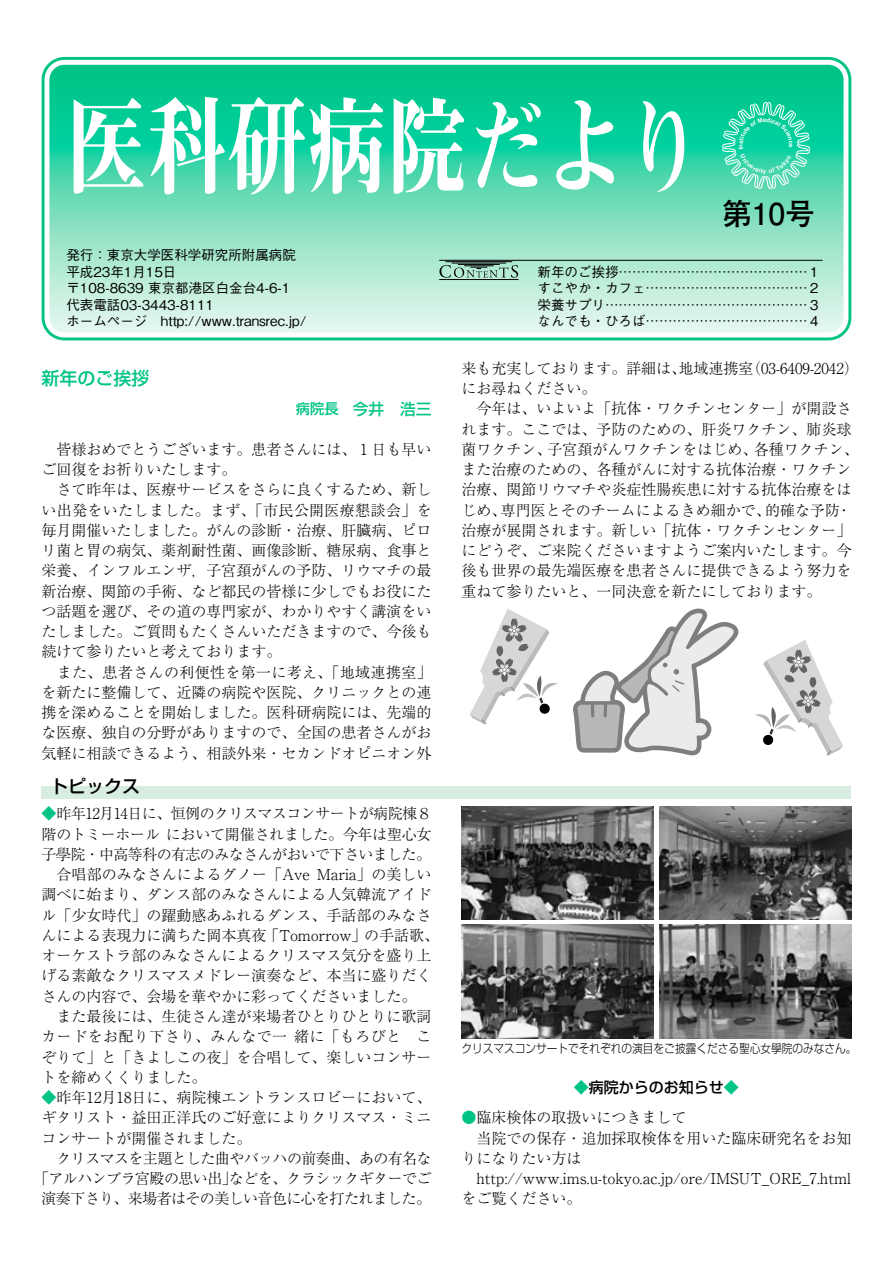
<style>
.page{position:relative;width:893px;height:1263px;background:#fff}
.page>*{position:absolute;margin:0;border:0;box-sizing:border-box;transform-origin:0 0}
.t1{font:106.5px "Midashi Min Pro MA31";color:#fff;scale:.75 1}
.t2{font:700 30px "Futo Go B101 Pro";color:#000}
.t3{font:500 18px "Shin Go Pro";color:#00c386}
.t4{font:500 18px "Shin Go Pro";color:#000}
.t5{font:500 15.75px "Shin Go Pro";color:#00c386}
.t6{font:300 15px/20.2px "Ryumin Pro";color:#000}
.t7{font:300 15px "Ryumin Pro";letter-spacing:-.04em;color:#000}
.t8{font:300 15px "Ryumin Pro";letter-spacing:-.035em;color:#000}
.t9{font:500 15px "Shin Go Pro";color:#000}
.t10{font:500 13.5px/16.5px "Gothic BBB Pro";color:#000}
.t11{font:300 12px "Shin Go Pro";color:#000;scale:.89 1}
.s1{font-size:14.25px}
.s2{font-family:"Shin Go Pro";font-weight:500;color:#04c386}
.s3{color:#00c386}
</style>
<div class="page">
<svg style="left:41px;top:56px;width:811px;height:285px"></svg>
<svg style="left:49px;top:65px;width:794px;height:268px;background:#65dcb7"></svg>
<div style="left:42px;top:57px;width:809px;height:283px;border:3px solid #04c386;border-radius:21px"></div>
<hr style="left:440px;top:260px;width:382px;height:1px;background:#000">
<hr style="left:446px;top:261px;width:66px;height:1px;background:#000">
<hr style="left:452px;top:263px;width:54px;height:1px;background:#000">
<hr style="left:458px;top:264px;width:41px;height:1px;background:#000">
<svg style="left:439px;top:265px;width:79px;height:13px"></svg>
<hr style="left:440px;top:279px;width:78px;height:1px;background:#000">
<svg style="left:573px;top:608px;width:166px;height:147px"></svg>
<svg style="left:470px;top:609px;width:88px;height:115px"></svg>
<svg style="left:755px;top:640px;width:88px;height:116px"></svg>
<div style="left:42px;top:786px;width:809px;height:13px;background:#d8ede1"></div>
<img style="left:461px;top:806px;width:193px;height:113px">
<img style="left:659px;top:806px;width:192px;height:113px">
<img style="left:461px;top:925px;width:193px;height:113px">
<img style="left:659px;top:925px;width:192px;height:113px">
<svg style="left:722px;top:102px;width:88px;height:87px;background:#3ad6ad"></svg>
<h1 class="t1" style="left:68px;top:64px;width:849px">医科研病院だより</h1>
<p class="t10" style="left:66px;top:245px;width:231px">発行：東京大学医科学研究所附属病院</p>
<p class="t10" style="left:66px;top:278px;width:242px">〒108-8639 東京都港区白金台4-6-1代表電話03-3443-8111<br>ホームページ　http://www.transrec.jp/</p>
<p class="t10" style="left:66px;top:262px;width:112px">平成23年1月15日</p>
<p class="t3" style="left:42px;top:364px;width:109px">新年のご挨拶</p>
<p class="t5" style="left:296px;top:396px;width:137px"><span class="s1">病院長　</span>今井　浩三</p>
<p class="t6" style="left:42px;top:438px;width:392px">　皆様おめでとうございます。患者さんには、１日も早いご回復をお祈りいたします。<br>　さて昨年は、医療サービスをさらに良くするため、新しい出発をいたしました。まず、「市民公開医療懇談会」を毎月開催いたしました。がんの診断・治療、肝臓病、ピロリ菌と胃の病気、薬剤耐性菌、画像診断、糖尿病、食事と栄養、インフルエンザ，子宮頚がんの予防、リウマチの最新治療、関節の手術、など都民の皆様に少しでもお役にたつ話題を選び、その道の専門家が、わかりやすく講演をいたしました。ご質問もたくさんいただきますので、今後も続けて参りたいと考えております。<br>　また、患者さんの利便性を第一に考え、「地域連携室」を新たに整備して、近隣の病院や医院、クリニックとの連携を深めることを開始しました。医科研病院には、先端的な医療、独自の分野がありますので、全国の患者さんがお気軽に相談できるよう、相談外来・セカンドオピニオン外</p>
<p class="t4" style="left:50px;top:771px;width:92px">トピックス</p>
<p class="t6" style="left:42px;top:802px;width:399px"><span class="s2">◆</span>昨年12月14日に、恒例のクリスマスコンサートが病院棟８階のトミーホール において開催されました。今年は聖心女子學院・中高等科の有志のみなさんがおいで下さいました。　合唱部のみなさんによるグノー「Ave Maria」の美しい調べに始まり、ダンス部のみなさんによる人気韓流アイドル「少女時代」の躍動感あふれるダンス、手話部のみなさんによる表現力に満ちた岡本真夜「Tomorrow」の手話歌、オーケストラ部のみなさんによるクリスマス気分を盛り上げる素敵なクリスマスメドレー演奏など、本当に盛りだくさんの内容で、会場を華やかに彩ってくださいました。<br>　また最後には、生徒さん達が来場者ひとりひとりに歌詞カードをお配り下さり、みんなで一 緒に「もろびと　こぞりて」と「きよしこの夜」を合唱して、楽しいコンサートを締めくくりました。</p>
<p class="t6" style="left:42px;top:1086px;width:391px"><span class="s2">◆</span>昨年12月18日に、病院棟エントランスロビーにおいて、</p>
<p class="t6" style="left:42px;top:1106px;width:391px">ギタリスト・益田正洋氏のご好意によりクリスマス・ミニ</p>
<p class="t6" style="left:42px;top:1126px;width:211px">コンサートが開催されました。</p>
<p class="t7" style="left:42px;top:1146px;width:391px">　クリスマスを主題とした曲やバッハの前奏曲、あの有名な</p>
<p class="t8" style="left:34px;top:1166px;width:399px">「アルハンブラ宮殿の思い出」などを、クラシックギターでご</p>
<p class="t7" style="left:42px;top:1187px;width:391px">演奏下さり、来場者はその美しい音色に心を打たれました。</p>
<h2 class="t2" style="left:722px;top:189px;width:95px">第10号</h2>
<p class="t10" style="left:538px;top:262px;width:285px;text-align:justify">新年のご挨拶……………………………………１すこやか・カフェ………………………………２栄養サプリ………………………………………３なんでも・ひろば………………………………４</p>
<p class="t6" style="left:461px;top:357px;width:399px">来も充実しております。詳細は、地域連携室（03-6409-2042）にお尋ねください。<br>　今年は、いよいよ「抗体・ワクチンセンター」が開設されます。ここでは、予防のための、肝炎ワクチン、肺炎球菌ワクチン、子宮頚がんワクチンをはじめ、各種ワクチン、また治療のための、各種がんに対する抗体治療・ワクチン治療、関節リウマチや炎症性腸疾患に対する抗体治療をはじめ、専門医とそのチームによるきめ細かで、的確な予防・治療が展開されます。新しい「抗体・ワクチンセンター」にどうぞ、ご来院くださいますようご案内いたします。今後も世界の最先端医療を患者さんに提供できるよう努力を重ねて参りたいと、一同決意を新たにしております。</p>
<p class="t11" style="left:461px;top:1038px;width:446px">クリスマスコンサートでそれぞれの演目をご披露くださる聖心女學院のみなさん。</p>
<p class="t9" style="left:574px;top:1075px;width:166px"><span class="s3">◆</span>病院からのお知らせ<span class="s3">◆</span></p>
<p class="t6" style="left:461px;top:1106px;width:391px"><span class="s3">●</span>臨床検体の取扱いにつきまして<br>　当院での保存・追加採取検体を用いた臨床研究名をお知りになりたい方は　http://www.ims.u-tokyo.ac.jp/ore/IMSUT_ORE_7.htmlをご覧ください。</p>
</div>
